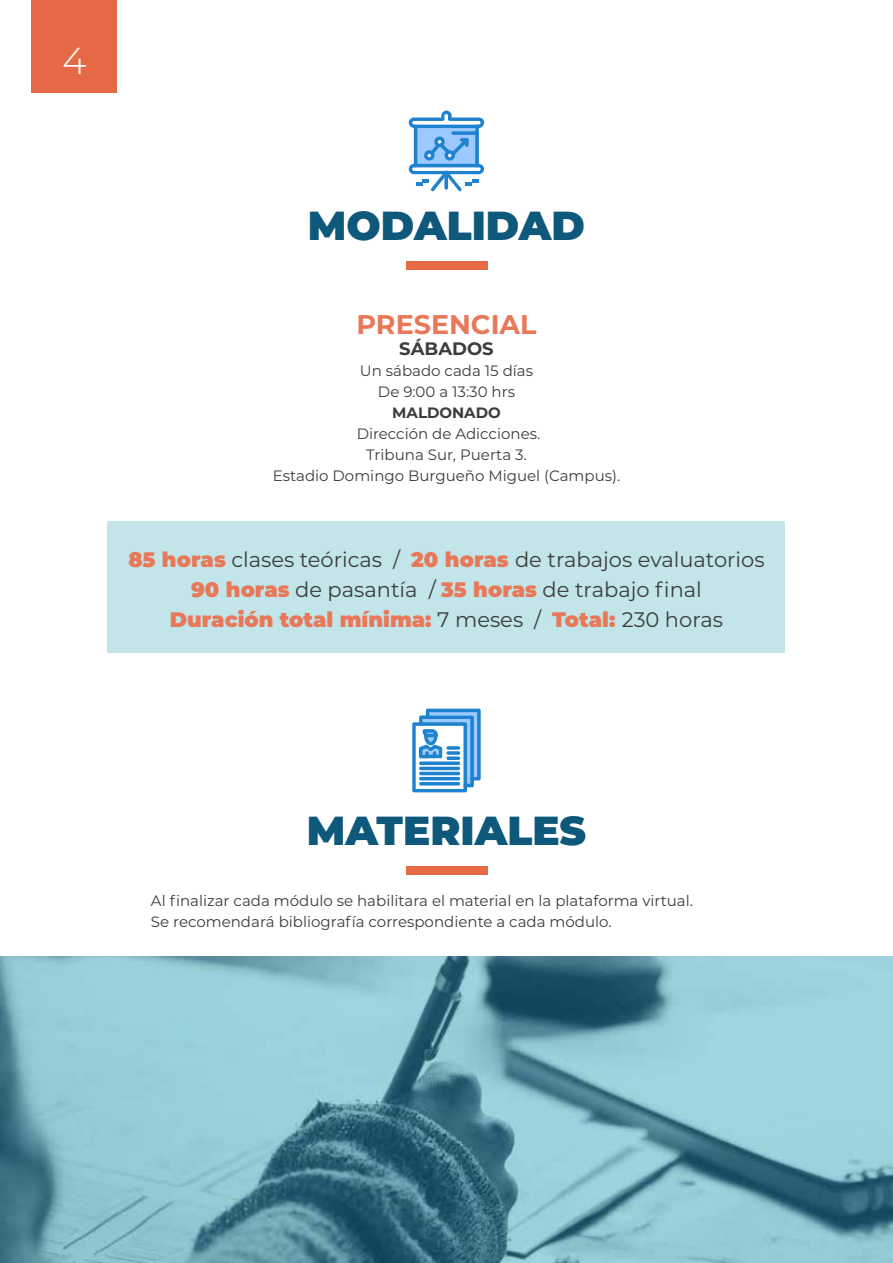
<style>
.page{position:relative;width:893px;height:1263px;background:#fff}
.page>*{position:absolute;margin:0;border:0;box-sizing:border-box;transform-origin:0 0}
.t1{font:900 40.5px "Montserrat";color:#0e587b}
.t2{font:300 37.5px "Montserrat";color:#fff}
.t3{font:700 27px "Montserrat";color:#e87858}
.t4{font:21px/30px "Montserrat";color:#3c3c3b;text-align:center}
.t5{font:700 18px "Montserrat";color:#3c3c3b}
.t6{font:15px/21px "Montserrat";color:#3c3c3b;text-align:center}
.t7{font:700 15px "Montserrat";color:#3c3c3b}
.s1{font-weight:900;color:#e87858}
</style>
<div class="page">
<div style="left:32px;top:0;width:85px;height:93px;background:#e56945"></div>
<img style="left:0;top:956px;width:893px;height:307px">
<div style="left:108px;top:521px;width:677px;height:131px;background:#c2e5ea"></div>
<svg style="left:409px;top:111px;width:75px;height:80px"></svg>
<div style="left:406px;top:261px;width:81px;height:8px;background:#e56945"></div>
<div style="left:406px;top:866px;width:81px;height:8px;background:#e56945"></div>
<svg style="left:412px;top:709px;width:69px;height:83px"></svg>
<svg style="left:446px;top:746px;width:14px;height:4px"></svg>
<svg style="left:446px;top:751px;width:14px;height:4px"></svg>
<svg style="left:446px;top:756px;width:14px;height:4px"></svg>
<svg style="left:419px;top:761px;width:41px;height:4px"></svg>
<hr style="left:419px;top:767px;width:41px;height:3px;background:#1f82cf;border-radius:2px">
<hr style="left:419px;top:772px;width:41px;height:3px;background:#1f82cf;border-radius:2px">
<hr style="left:419px;top:777px;width:41px;height:3px;background:#1f82cf;border-radius:2px">
<hr style="left:419px;top:782px;width:41px;height:3px;background:#1f82cf;border-radius:2px">
<h2 class="t2" style="left:62px;top:35px;width:26px">4</h2>
<h1 class="t1" style="left:308px;top:195px;width:278px">MODALIDAD</h1>
<h3 class="t3" style="left:356px;top:304px;width:182px">PRESENCIAL</h3>
<p class="t5" style="left:399px;top:335px;width:96px">SÁBADOS</p>
<p class="t6" style="left:360px;top:359px;width:175px">Un sábado cada 15 días<br>De 9:00 a 13:30 hrs</p>
<p class="t7" style="left:392px;top:401px;width:110px">MALDONADO</p>
<p class="t6" style="left:273px;top:422px;width:349px">Dirección de Adicciones.<br>Tribuna Sur, Puerta 3.<br>Estadio Domingo Burgueño Miguel (Campus).</p>
<h3 class="t4" style="left:128px;top:544px;width:638px"><span class="s1">85 horas</span> clases teóricas / <span class="s1">20 horas</span> de trabajos evaluatorios<br><span class="s1">90 horas</span> de pasantía / <span class="s1">35 horas</span> de trabajo final<br><span class="s1">Duración total mínima:</span> 7 meses / <span class="s1">Total:</span> 230 horas</h3>
<h1 class="t1" style="left:307px;top:800px;width:281px">MATERIALES</h1>
<p class="t6" style="left:151px;top:889px;width:543px;text-align:left">Al finalizar cada módulo se habilitara el material en la plataforma virtual.<br>Se recomendará bibliografía correspondiente a cada módulo.</p>
</div>
